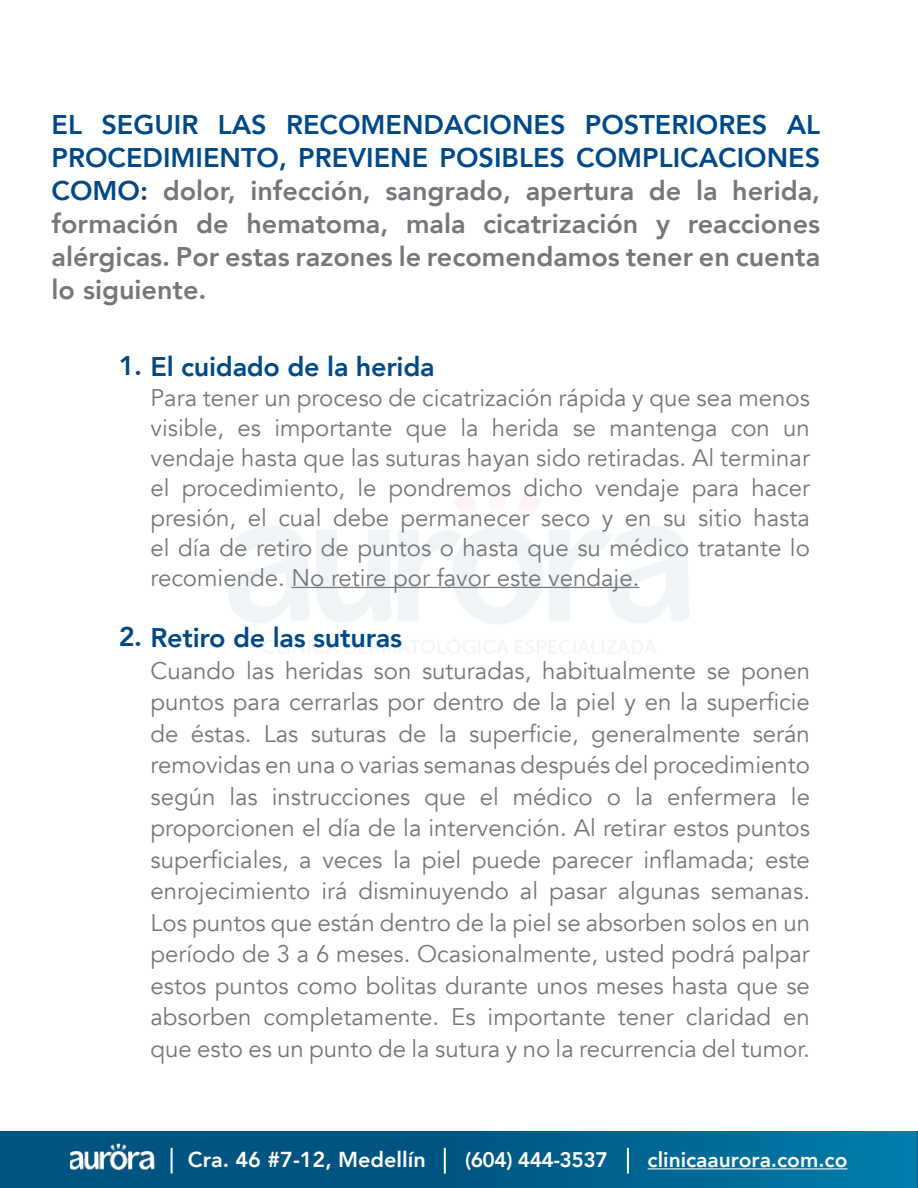
<style>
.page{position:relative;width:918px;height:1188px;background:#fff}
.page>*{position:absolute;margin:0;border:0;box-sizing:border-box;transform-origin:0 0}
.t1{font:800 27px/33px "Avenir";color:#76777a;text-align:justify}
.t2{font:800 27px "Avenir";letter-spacing:-.01em;color:#004987}
.t3{font:24px/31.5px "Avenir";color:#76777a;text-align:justify}
.t4{font:800 21.6px "Avenir";color:#fff}
.t5{font:800 21px "Avenir";color:#fff}
.t6{font:800 21px "Avenir";letter-spacing:-.025em;color:#fff}
.s1{color:#004987}
</style>
<div class="page">
<div style="left:0;top:1131px;width:918px;height:57px;background:linear-gradient(to right,#004978,#0275a2)"></div>
<hr style="left:917px;top:1131px;width:1px;height:57px;background:#005482">
<hr style="left:627px;top:1148px;width:2px;height:25px;background:#fff">
<hr style="left:444px;top:1148px;width:2px;height:25px;background:#fff">
<hr style="left:171px;top:1148px;width:2px;height:25px;background:#fff">
<img style="left:71px;top:1143px;width:85px;height:27px">
<hr style="left:648px;top:1168px;width:199px;height:1px;background:#fff">
<hr style="left:291px;top:587px;width:348px;height:1px;background:#76777a">
<p class="t1" style="left:52px;top:109px;width:770px"><span class="s1">EL SEGUIR LAS RECOMENDACIONES POSTERIORES AL PROCEDIMIENTO, PREVIENE POSIBLES COMPLICACIONES COMO:</span> dolor, infección, sangrado, apertura de la herida, formación de hematoma, mala cicatrización y reacciones alérgicas. Por estas razones le recomendamos tener en cuenta lo siguiente.</p>
<p class="t2" style="left:119px;top:345px;width:317px">1. El cuidado de la herida</p>
<p class="t3" style="left:151px;top:383px;width:661px;line-height:30px">Para tener un proceso de cicatrización rápida y que sea menos visible, es importante que la herida se mantenga con un vendaje hasta que las suturas hayan sido retiradas. Al terminar el procedimiento, le pondremos dicho vendaje para hacer presión, el cual debe permanecer seco y en su sitio hasta el día de retiro de puntos o hasta que su médico tratante lo recomiende. No retire por favor este vendaje.</p>
<p class="t2" style="left:119px;top:617px;width:285px">2. Retiro de las suturas</p>
<p class="t3" style="left:151px;top:655px;width:661px">Cuando las heridas son suturadas, habitualmente se ponen puntos para cerrarlas por dentro de la piel y en la superficie de éstas. Las suturas de la superficie, generalmente serán removidas en una o varias semanas después del procedimiento según las instrucciones que el médico o la enfermera le proporcionen el día de la intervención. Al retirar estos puntos superficiales, a veces la piel puede parecer inflamada; este enrojecimiento irá disminuyendo al pasar algunas semanas.<br>Los puntos que están dentro de la piel se absorben solos en un período de 3 a 6 meses. Ocasionalmente, usted podrá palpar estos puntos como bolitas durante unos meses hasta que se absorben completamente. Es importante tener claridad en que esto es un punto de la sutura y no la recurrencia del tumor.</p>
<p class="t4" style="left:188px;top:1143px;width:239px">Cra. 46 #7-12, Medellín</p>
<p class="t6" style="left:465px;top:1144px;width:144px">(604) 444-3537</p>
<p class="t5" style="left:648px;top:1144px;width:201px">clinicaaurora.com.co</p>
</div>
